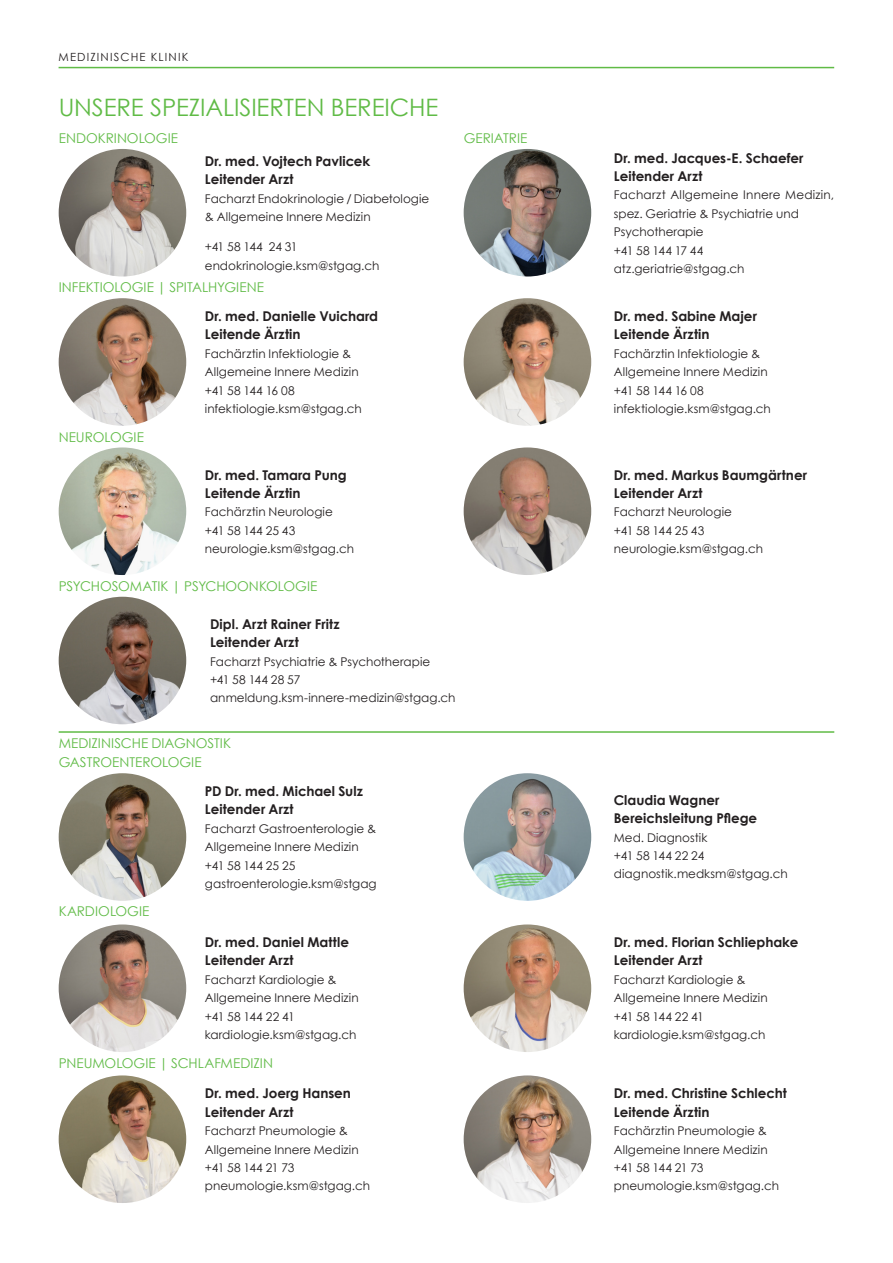
<style>
.page{position:relative;width:893px;height:1263px;background:#fff}
.page>*{position:absolute;margin:0;border:0;box-sizing:border-box;transform-origin:0 0}
.Titel_grün{font:24px "Century Gothic";letter-spacing:-.005em;color:#60bb46}
.Lauftext{font:700 13.5px "Century Gothic";color:#231f20}
.Lauftext-2{font:13.5px "Century Gothic";color:#60bb46}
.Lauftext-3{font:12px/18.3px "Century Gothic";letter-spacing:.005em;color:#231f20}
.Lauftext-4{font:12px "Century Gothic";letter-spacing:-.025em;color:#231f20}
.Lauftext-5{font:12px "Century Gothic";letter-spacing:-.035em;color:#231f20}
.Überschrift_1{font:11.25px "Century Gothic";letter-spacing:.1em;color:#231f20}
</style>
<div class="page">
<hr style="left:59px;top:67px;width:775px;height:1px;background:#60bb46">
<img style="left:464px;top:447px;width:127px;height:128px;border-radius:64px">
<img style="left:59px;top:447px;width:127px;height:128px;border-radius:64px">
<hr style="left:59px;top:731px;width:775px;height:2px;background:#60bb46">
<img style="left:59px;top:149px;width:127px;height:127px;border-radius:64px">
<img style="left:464px;top:149px;width:127px;height:127px;border-radius:64px">
<img style="left:59px;top:298px;width:127px;height:128px;border-radius:64px">
<img style="left:464px;top:298px;width:127px;height:128px;border-radius:64px">
<img style="left:59px;top:597px;width:127px;height:127px;border-radius:64px">
<img style="left:59px;top:773px;width:127px;height:128px;border-radius:64px">
<img style="left:464px;top:773px;width:127px;height:128px;border-radius:64px">
<img style="left:59px;top:924px;width:127px;height:128px;border-radius:64px">
<img style="left:464px;top:924px;width:127px;height:128px;border-radius:64px">
<img style="left:59px;top:1075px;width:127px;height:128px;border-radius:64px">
<img style="left:464px;top:1075px;width:127px;height:128px;border-radius:64px">
<p class="Überschrift_1" style="left:59px;top:49px;width:131px">MEDIZINISCHE KLINIK</p>
<p class="Titel_grün" style="left:59px;top:91px;width:381px">UNSERE SPEZIALISIERTEN BEREICHE</p>
<p class="Lauftext-2" style="left:59px;top:129px;width:121px">ENDOKRINOLOGIE</p>
<p class="Lauftext" style="left:205px;top:151px;width:167px">Dr. med. Vojtech Pavlicek</p>
<p class="Lauftext" style="left:205px;top:169px;width:90px">Leitender Arzt</p>
<p class="Lauftext-3" style="left:205px;top:189px;width:226px">Facharzt Endokrinologie / Diabetologie &amp; Allgemeine Innere Medizin</p>
<p class="Lauftext-5" style="left:205px;top:238px;width:94px">+41 58 144 24 31</p>
<p class="Lauftext-3" style="left:205px;top:256px;width:176px">endokrinologie.ksm@stgag.ch</p>
<p class="Lauftext-2" style="left:59px;top:278px;width:207px">INFEKTIOLOGIE | SPITALHYGIENE</p>
<p class="Lauftext-2" style="left:59px;top:427px;width:87px">NEUROLOGIE</p>
<p class="Lauftext" style="left:205px;top:306px;width:175px">Dr. med. Danielle Vuichard</p>
<p class="Lauftext" style="left:205px;top:324px;width:97px">Leitende Ärztin</p>
<p class="Lauftext-3" style="left:205px;top:344px;width:148px">Fachärztin Infektiologie &amp;</p>
<p class="Lauftext-3" style="left:205px;top:363px;width:155px">Allgemeine Innere Medizin</p>
<p class="Lauftext-4" style="left:205px;top:382px;width:91px">+41 58 144 16 08</p>
<p class="Lauftext-3" style="left:205px;top:399px;width:159px">infektiologie.ksm@stgag.ch</p>
<p class="Lauftext-2" style="left:464px;top:129px;width:65px">GERIATRIE</p>
<p class="Lauftext" style="left:205px;top:464px;width:143px">Dr. med. Tamara Pung</p>
<p class="Lauftext" style="left:205px;top:483px;width:97px">Leitende Ärztin</p>
<p class="Lauftext-3" style="left:205px;top:503px;width:129px">Fachärztin Neurologie</p>
<p class="Lauftext-3" style="left:205px;top:521px;width:92px">+41 58 144 25 43</p>
<p class="Lauftext-3" style="left:205px;top:539px;width:151px">neurologie.ksm@stgag.ch</p>
<p class="Lauftext-2" style="left:59px;top:577px;width:260px">PSYCHOSOMATIK | PSYCHOONKOLOGIE</p>
<p class="Lauftext" style="left:210px;top:614px;width:131px">Dipl. Arzt Rainer Fritz</p>
<p class="Lauftext" style="left:210px;top:632px;width:90px">Leitender Arzt</p>
<p class="Lauftext-3" style="left:210px;top:652px;width:222px">Facharzt Psychiatrie &amp; Psychotherapie</p>
<p class="Lauftext-3" style="left:210px;top:670px;width:92px">+41 58 144 28 57</p>
<p class="Lauftext-3" style="left:210px;top:689px;width:247px">anmeldung.ksm-innere-medizin@stgag.ch</p>
<p class="Lauftext-2" style="left:59px;top:733px;width:174px">MEDIZINISCHE DIAGNOSTIK</p>
<p class="Lauftext-2" style="left:59px;top:753px;width:144px">GASTROENTEROLOGIE</p>
<p class="Lauftext-2" style="left:59px;top:902px;width:92px">KARDIOLOGIE</p>
<p class="Lauftext" style="left:205px;top:781px;width:159px">PD Dr. med. Michael Sulz</p>
<p class="Lauftext" style="left:205px;top:799px;width:90px">Leitender Arzt</p>
<p class="Lauftext-3" style="left:205px;top:819px;width:173px">Facharzt Gastroenterologie &amp;</p>
<p class="Lauftext-3" style="left:205px;top:837px;width:155px">Allgemeine Innere Medizin</p>
<p class="Lauftext-3" style="left:205px;top:856px;width:92px">+41 58 144 25 25</p>
<p class="Lauftext-3" style="left:205px;top:874px;width:173px">gastroenterologie.ksm@stgag</p>
<p class="Lauftext" style="left:205px;top:932px;width:146px">Dr. med. Daniel Mattle</p>
<p class="Lauftext" style="left:205px;top:950px;width:90px">Leitender Arzt</p>
<p class="Lauftext-3" style="left:205px;top:970px;width:133px">Facharzt Kardiologie &amp;</p>
<p class="Lauftext-3" style="left:205px;top:988px;width:155px">Allgemeine Innere Medizin</p>
<p class="Lauftext-4" style="left:205px;top:1008px;width:91px">+41 58 144 22 41</p>
<p class="Lauftext-3" style="left:205px;top:1025px;width:153px">kardiologie.ksm@stgag.ch</p>
<p class="Lauftext-2" style="left:59px;top:1053px;width:216px">PNEUMOLOGIE | SCHLAFMEDIZIN</p>
<p class="Lauftext" style="left:205px;top:1083px;width:148px">Dr. med. Joerg Hansen</p>
<p class="Lauftext" style="left:205px;top:1102px;width:90px">Leitender Arzt</p>
<p class="Lauftext-3" style="left:205px;top:1121px;width:145px">Facharzt Pneumologie &amp;</p>
<p class="Lauftext-3" style="left:205px;top:1140px;width:155px">Allgemeine Innere Medizin</p>
<p class="Lauftext-5" style="left:205px;top:1159px;width:91px">+41 58 144 21 73</p>
<p class="Lauftext-3" style="left:205px;top:1176px;width:167px">pneumologie.ksm@stgag.ch</p>
<p class="Lauftext" style="left:614px;top:147px;width:191px">Dr. med. Jacques-E. Schaefer</p>
<p class="Lauftext" style="left:614px;top:166px;width:90px">Leitender Arzt</p>
<p class="Lauftext-3" style="left:614px;top:186px;width:222px">Facharzt Allgemeine Innere Medizin, spez. Geriatrie &amp; Psychiatrie und</p>
<p class="Lauftext-3" style="left:614px;top:222px;width:91px">Psychotherapie</p>
<p class="Lauftext-4" style="left:614px;top:242px;width:91px">+41 58 144 17 44</p>
<p class="Lauftext-3" style="left:614px;top:259px;width:132px">atz.geriatrie@stgag.ch</p>
<p class="Lauftext" style="left:614px;top:306px;width:145px">Dr. med. Sabine Majer</p>
<p class="Lauftext" style="left:614px;top:324px;width:97px">Leitende Ärztin</p>
<p class="Lauftext-3" style="left:614px;top:344px;width:148px">Fachärztin Infektiologie &amp;</p>
<p class="Lauftext-3" style="left:614px;top:363px;width:155px">Allgemeine Innere Medizin</p>
<p class="Lauftext-4" style="left:614px;top:382px;width:91px">+41 58 144 16 08</p>
<p class="Lauftext-3" style="left:614px;top:399px;width:159px">infektiologie.ksm@stgag.ch</p>
<p class="Lauftext" style="left:614px;top:464px;width:195px">Dr. med. Markus Baumgärtner</p>
<p class="Lauftext" style="left:614px;top:483px;width:90px">Leitender Arzt</p>
<p class="Lauftext-3" style="left:614px;top:503px;width:120px">Facharzt Neurologie</p>
<p class="Lauftext-3" style="left:614px;top:521px;width:92px">+41 58 144 25 43</p>
<p class="Lauftext-3" style="left:614px;top:539px;width:151px">neurologie.ksm@stgag.ch</p>
<p class="Lauftext" style="left:614px;top:790px;width:107px">Claudia Wagner</p>
<p class="Lauftext" style="left:614px;top:808px;width:145px">Bereichsleitung Pflege</p>
<p class="Lauftext-3" style="left:614px;top:828px;width:95px">Med. Diagnostik</p>
<p class="Lauftext-3" style="left:614px;top:846px;width:92px">+41 58 144 22 24</p>
<p class="Lauftext-3" style="left:614px;top:865px;width:175px">diagnostik.medksm@stgag.ch</p>
<p class="Lauftext" style="left:614px;top:932px;width:186px">Dr. med. Florian Schliephake</p>
<p class="Lauftext" style="left:614px;top:950px;width:90px">Leitender Arzt</p>
<p class="Lauftext-3" style="left:614px;top:970px;width:133px">Facharzt Kardiologie &amp;</p>
<p class="Lauftext-3" style="left:614px;top:988px;width:155px">Allgemeine Innere Medizin</p>
<p class="Lauftext-4" style="left:614px;top:1008px;width:91px">+41 58 144 22 41</p>
<p class="Lauftext-3" style="left:614px;top:1025px;width:153px">kardiologie.ksm@stgag.ch</p>
<p class="Lauftext" style="left:614px;top:1083px;width:175px">Dr. med. Christine Schlecht</p>
<p class="Lauftext" style="left:614px;top:1102px;width:97px">Leitende Ärztin</p>
<p class="Lauftext-3" style="left:614px;top:1121px;width:154px">Fachärztin Pneumologie &amp;</p>
<p class="Lauftext-3" style="left:614px;top:1140px;width:155px">Allgemeine Innere Medizin</p>
<p class="Lauftext-5" style="left:614px;top:1159px;width:91px">+41 58 144 21 73</p>
<p class="Lauftext-3" style="left:614px;top:1176px;width:167px">pneumologie.ksm@stgag.ch</p>
</div>
